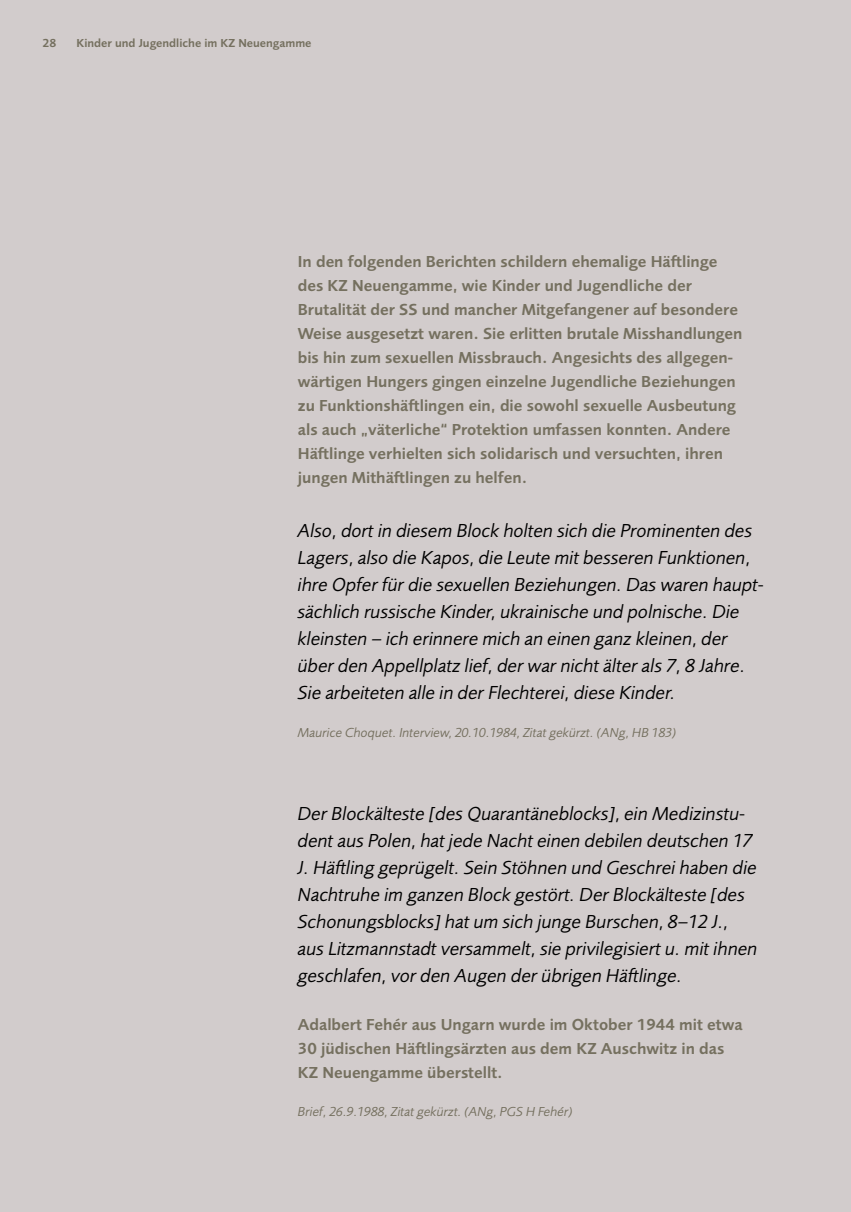
<style>
.page{position:relative;width:851px;height:1212px;background:#fff}
.page>*{position:absolute;margin:0;border:0;box-sizing:border-box;transform-origin:0 0}
.t1{font:italic 19.5px/27px "Foundry Sans";color:#000}
.t2{font:600 16.5px/24px "Foundry Sans";color:#75705f}
.t3{font:italic 13.5px "Foundry Sans";color:#75705f}
.t4{font:600 12px "Foundry Sans";color:#75705f}
</style>
<div class="page">
<hr style="left:850px;top:0;width:1px;height:1212px;background:#d2cccc">
<div style="left:0;top:0;width:850px;height:1212px;background:#d2cccc"></div>
<p class="t4" style="left:43px;top:34px;width:15px">28</p>
<p class="t4" style="left:77px;top:34px;width:236px">Kinder und Jugendliche im KZ Neuengamme</p>
<p class="t2" style="left:298px;top:248px;width:446px">In den folgenden Berichten schildern ehemalige Häftlinge des KZ Neuengamme, wie Kinder und Jugendliche der Brutalität der SS und mancher Mitgefangener auf besondere Weise ausgesetzt waren. Sie erlitten brutale Misshandlungen bis hin zum sexuellen Missbrauch. Angesichts des allgegen&shy;wärtigen Hungers gingen einzelne Jugendliche Beziehungen zu Funktionshäftlingen ein, die sowohl sexuelle Ausbeutung als auch „väterliche“ Protektion umfassen konnten. Andere Häftlinge verhielten sich solidarisch und versuchten, ihren jungen Mithäftlingen zu helfen.</p>
<p class="t1" style="left:298px;top:515px;width:467px">Also, dort in diesem Block holten sich die Prominenten des Lagers, also die Kapos, die Leute mit besseren Funktionen, ihre Opfer für die sexuellen Beziehungen. Das waren haupt&shy;sächlich russische Kinder, ukrainische und polnische. Die kleinsten – ich erinnere mich an einen ganz kleinen, der über den Appellplatz lief, der war nicht älter als 7, 8 Jahre.<br>Sie arbeiteten alle in der Flechterei, diese Kinder.</p>
<p class="t3" style="left:298px;top:723px;width:380px">Maurice Choquet. Interview, 20.10.1984, Zitat gekürzt. (ANg, HB 183)</p>
<p class="t1" style="left:298px;top:799px;width:461px">Der Blockälteste [des Quarantäneblocks], ein Medizinstu&shy;dent aus Polen, hat jede Nacht einen debilen deutschen 17<br>J. Häftling geprügelt. Sein Stöhnen und Geschrei haben die Nachtruhe im ganzen Block gestört. Der Blockälteste [des Schonungsblocks] hat um sich junge Burschen, 8–12 J., aus Litzmannstadt versammelt, sie privilegisiert u. mit ihnen geschlafen, vor den Augen der übrigen Häftlinge.</p>
<p class="t2" style="left:298px;top:1011px;width:446px">Adalbert Fehér aus Ungarn wurde im Oktober 1944 mit etwa<br>30 jüdischen Häftlingsärzten aus dem KZ Auschwitz in das<br>KZ Neuengamme überstellt.</p>
<p class="t3" style="left:298px;top:1102px;width:276px">Brief, 26.9.1988, Zitat gekürzt. (ANg, PGS H Fehér)</p>
</div>
